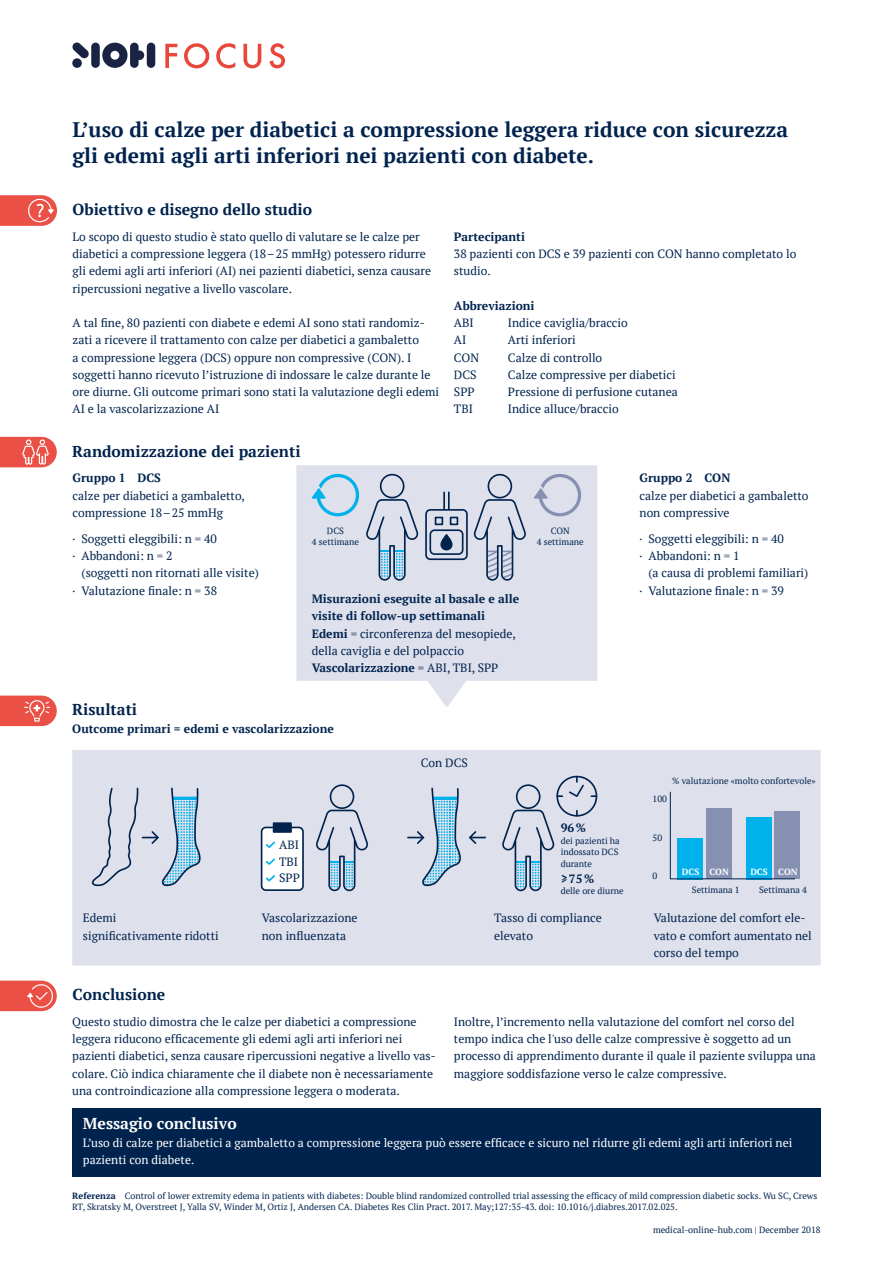
<style>
.page{position:relative;width:893px;height:1263px;background:#fff}
.page>*{position:absolute;margin:0;border:0;box-sizing:border-box;transform-origin:0 0}
.t1{font:700 21px/25.8px "PT Serif";color:#00234e}
.t2{font:700 15.75px "PT Serif";color:#00234e}
.t3{font:700 15.75px "PT Serif";color:#fff}
.t4{font:12px/17.2px "PT Serif";color:#00234e}
.t5{font:700 12px/17.2px "PT Serif";color:#00234e}
.t6{font:12px/17.2px "PT Serif";color:#fff}
.t7{font:9px/11.2px "PT Serif";color:#00234e}
.t8{font:700 9px "PT Serif";color:#fff}
.s1{font-weight:400}
.s2{font-weight:700}
</style>
<div class="page">
<div style="left:72px;top:750px;width:749px;height:215px;background:#dee0ec"></div>
<svg style="left:296px;top:465px;width:301px;height:242px;background:#e2e4ee"></svg>
<div style="left:774px;top:811px;width:26px;height:68px;background:#8690b1"></div>
<svg style="left:312px;top:474px;width:47px;height:42px;background:#abd5eb"></svg>
<svg style="left:534px;top:474px;width:47px;height:42px;background:#cacdde"></svg>
<svg style="left:670px;top:791px;width:125px;height:88px;background:#8bbad8"></svg>
<div style="left:556px;top:776px;width:41px;height:41px;border:2px solid #00234e;border-radius:50%"></div>
<svg style="left:568px;top:777px;width:17px;height:21px"></svg>
<svg style="left:90px;top:786px;width:112px;height:101px;background:#c3d0e1"></svg>
<svg style="left:408px;top:787px;width:77px;height:100px;background:#bfd0e2"></svg>
<div style="left:426px;top:510px;width:41px;height:49px;background:#dee0ec;border-radius:4px"></div>
<div style="left:425px;top:509px;width:43px;height:51px;border:2px solid #00234e;border-radius:4px"></div>
<div style="left:429px;top:529px;width:34px;height:26px;border:2px solid #00234e;border-radius:4px"></div>
<div style="left:435px;top:517px;width:8px;height:8px;border:2px solid #00234e"></div>
<div style="left:450px;top:517px;width:8px;height:8px;border:2px solid #00234e"></div>
<div style="left:441px;top:535px;width:11px;height:15px;background:#00234e;border-radius:5px"></div>
<div style="left:440px;top:534px;width:13px;height:16px;border:2px solid #00234e;border-radius:5px"></div>
<svg style="left:443px;top:492px;width:7px;height:17px"></svg>
<svg style="left:474px;top:474px;width:52px;height:107px;background:#bfc5d6"></svg>
<svg style="left:366px;top:474px;width:52px;height:107px;background:#bbc7d8"></svg>
<div style="left:262px;top:827px;width:41px;height:63px;background:#fff;border-radius:4px"></div>
<div style="left:261px;top:827px;width:43px;height:64px;border:2px solid #00234e;border-radius:4px"></div>
<div style="left:273px;top:822px;width:19px;height:11px;background:#00234e;border:2px solid #00234e"></div>
<svg style="left:265px;top:841px;width:10px;height:7px"></svg>
<svg style="left:265px;top:858px;width:10px;height:7px"></svg>
<svg style="left:265px;top:875px;width:10px;height:7px"></svg>
<svg style="left:0;top:195px;width:57px;height:31px;background:#ec685e"></svg>
<svg style="left:0;top:437px;width:57px;height:30px;background:#ed6c63"></svg>
<svg style="left:0;top:696px;width:57px;height:30px;background:#ec665c"></svg>
<svg style="left:0;top:981px;width:57px;height:30px;background:#ec655b"></svg>
<svg style="left:316px;top:784px;width:52px;height:107px;background:#bbc7d8"></svg>
<svg style="left:502px;top:784px;width:60px;height:107px;background:#bec8d9"></svg>
<svg style="left:165px;top:43px;width:120px;height:25px"></svg>
<div style="left:130px;top:43px;width:9px;height:25px;background:#1a2343;border-radius:4px"></div>
<div style="left:147px;top:43px;width:8px;height:25px;background:#1a2343;border-radius:4px"></div>
<div style="left:135px;top:50px;width:9px;height:10px;background:#1a2343;border-radius:50%"></div>
<div style="left:91px;top:43px;width:9px;height:25px;background:#1a2343;border-radius:4px"></div>
<svg style="left:72px;top:43px;width:17px;height:16px"></svg>
<div style="left:72px;top:58px;width:10px;height:10px;background:#1a2343;border-radius:50%"></div>
<svg style="left:102px;top:43px;width:26px;height:25px"></svg>
<div style="left:72px;top:1108px;width:749px;height:69px;background:#00234e"></div>
<h1 class="t1" style="left:72px;top:117px;width:717px">L’uso di calze per diabetici a compressione leggera riduce con sicurezza gli edemi agli arti inferiori nei pazienti con diabete.</h1>
<h2 class="t2" style="left:73px;top:199px;width:241px">Obiettivo e disegno dello studio</h2>
<p class="t4" style="left:73px;top:228px;width:360px">Lo scopo di questo studio è stato quello di valutare se le calze per diabetici a compressione leggera (18–25 mmHg) potessero ridurre gli edemi agli arti inferiori (AI) nei pazienti diabetici, senza causare ripercussioni negative a livello vascolare.</p>
<p class="t4" style="left:73px;top:314px;width:368px">A tal fine, 80 pazienti con diabete e edemi AI sono stati randomiz&shy;zati a ricevere il trattamento con calze per diabetici a gambaletto<br>a compressione leggera (DCS) oppure non compressive (CON). I soggetti hanno ricevuto l’istruzione di indossare le calze durante le ore diurne. Gli outcome primari sono stati la valutazione degli edemi AI e la vascolarizzazione AI</p>
<h2 class="t2" style="left:72px;top:441px;width:230px">Randomizzazione dei pazienti</h2>
<p class="t5" style="left:454px;top:228px;width:73px">Partecipanti</p>
<p class="t4" style="left:454px;top:245px;width:344px">38 pazienti con DCS e 39 pazienti con CON hanno completato lo studio.</p>
<p class="t5" style="left:454px;top:297px;width:82px">Abbreviazioni</p>
<p class="t4" style="left:454px;top:314px;width:21px">ABI</p>
<p class="t4" style="left:508px;top:314px;width:121px">Indice caviglia/braccio</p>
<p class="t4" style="left:454px;top:331px;width:14px">AI</p>
<p class="t4" style="left:508px;top:331px;width:69px">Arti inferiori</p>
<p class="t4" style="left:454px;top:349px;width:27px">CON</p>
<p class="t4" style="left:508px;top:349px;width:96px">Calze di controllo</p>
<p class="t4" style="left:454px;top:366px;width:24px">DCS</p>
<p class="t4" style="left:508px;top:366px;width:169px">Calze compressive per diabetici</p>
<p class="t4" style="left:454px;top:383px;width:22px">SPP</p>
<p class="t4" style="left:508px;top:383px;width:171px">Pressione di perfusione cutanea</p>
<p class="t4" style="left:454px;top:400px;width:21px">TBI</p>
<p class="t4" style="left:508px;top:400px;width:112px">Indice alluce/braccio</p>
<p class="t5" style="left:73px;top:469px;width:90px">Gruppo 1 DCS</p>
<p class="t4" style="left:73px;top:487px;width:174px">calze per diabetici a gambaletto, compressione 18–25 mmHg</p>
<p class="t4" style="left:73px;top:530px;width:146px">· Soggetti eleggibili: n = 40 · Abbandoni: n = 2</p>
<p class="t4" style="left:73px;top:564px;width:188px;text-indent:9px">(soggetti non ritornati alle visite) · Valutazione finale: n = 38</p>
<p class="t7" style="left:312px;top:525px;width:48px;text-align:center">DCS<br>4 settimane</p>
<p class="t5" style="left:312px;top:590px;width:209px">Misurazioni eseguite al basale e alle visite di follow-up settimanali Edemi <span class="s1">= circonferenza del mesopiede, della caviglia e del polpaccio </span>Vascolarizzazione <span class="s1">= ABI, TBI, SPP</span></p>
<h2 class="t2" style="left:72px;top:699px;width:66px">Risultati</h2>
<p class="t5" style="left:72px;top:719px;width:263px">Outcome primari = edemi e vascolarizzazione</p>
<p class="t4" style="left:421px;top:754px;width:49px">Con DCS</p>
<p class="t7" style="left:537px;top:525px;width:48px;text-align:center">CON<br>4 settimane</p>
<p class="t4" style="left:279px;top:836px;width:22px;line-height:16.5px">ABI<br>TBI<br>SPP</p>
<p class="t5" style="left:561px;top:819px;width:27px">96 %</p>
<p class="t7" style="left:561px;top:835px;width:61px">dei pazienti ha indossato DCS durante</p>
<p class="t7" style="left:561px;top:884px;width:64px">delle ore diurne</p>
<p class="t5" style="left:561px;top:870px;width:35px">≥ 75 %</p>
<p class="t4" style="left:83px;top:909px;width:137px">Edemi<br>significativamente ridotti</p>
<h2 class="t2" style="left:73px;top:984px;width:94px">Conclusione</h2>
<p class="t4" style="left:262px;top:909px;width:97px">Vascolarizzazione non influenzata</p>
<p class="t4" style="left:494px;top:909px;width:109px">Tasso di compliance elevato</p>
<p class="t5" style="left:639px;top:469px;width:92px">Gruppo 2 CON</p>
<p class="t4" style="left:639px;top:487px;width:171px">calze per diabetici a gambaletto non compressive</p>
<p class="t4" style="left:639px;top:530px;width:146px">· Soggetti eleggibili: n = 40 · Abbandoni: n = 1</p>
<p class="t4" style="left:639px;top:564px;width:170px;text-indent:9px">(a causa di problemi familiari) · Valutazione finale: n = 39</p>
<p class="t7" style="left:672px;top:775px;width:145px">% valutazione «molto confortevole»</p>
<p class="t7" style="left:653px;top:793px;width:16px">100</p>
<p class="t7" style="left:653px;top:832px;width:11px">50</p>
<p class="t7" style="left:653px;top:870px;width:6px">0</p>
<p class="t8" style="left:682px;top:866px;width:48px">DCS CON</p>
<p class="t8" style="left:750px;top:866px;width:49px">DCS CON</p>
<p class="t7" style="left:692px;top:883px;width:49px">Settimana 1</p>
<p class="t7" style="left:759px;top:883px;width:49px">Settimana 4</p>
<p class="t4" style="left:654px;top:909px;width:160px">Valutazione del comfort ele&shy;vato e comfort aumentato nel corso del tempo</p>
<p class="t4" style="left:454px;top:1013px;width:364px">Inoltre, l’incremento nella valutazione del comfort nel corso del tempo indica che l'uso delle calze compressive è soggetto ad un processo di apprendimento durante il quale il paziente sviluppa una maggiore soddisfazione verso le calze compressive.</p>
<p class="t4" style="left:72px;top:1013px;width:365px">Questo studio dimostra che le calze per diabetici a compressione leggera riducono efficacemente gli edemi agli arti inferiori nei pazienti diabetici, senza causare ripercussioni negative a livello vas&shy;colare. Ciò indica chiaramente che il diabete non è necessariamente una controindicazione alla compressione leggera o moderata.</p>
<h2 class="t3" style="left:83px;top:1113px;width:155px">Messagio conclusivo</h2>
<p class="t6" style="left:83px;top:1134px;width:711px">L’uso di calze per diabetici a gambaletto a compressione leggera può essere efficace e sicuro nel ridurre gli edemi agli arti inferiori nei pazienti con diabete.</p>
<p class="t7" style="left:72px;top:1190px;width:747px"><span class="s2">Referenza</span> Control of lower extremity edema in patients with diabetes: Double blind randomized controlled trial assessing the efficacy of mild compression diabetic socks. Wu SC, Crews<br>RT, Skratsky M, Overstreet J, Yalla SV, Winder M, Ortiz J, Andersen CA. Diabetes Res Clin Pract. 2017. May;127:35-43. doi: 10.1016/j.diabres.2017.02.025.</p>
<p class="t7" style="left:653px;top:1224px;width:169px">medical-online-hub.com | December 2018</p>
</div>
